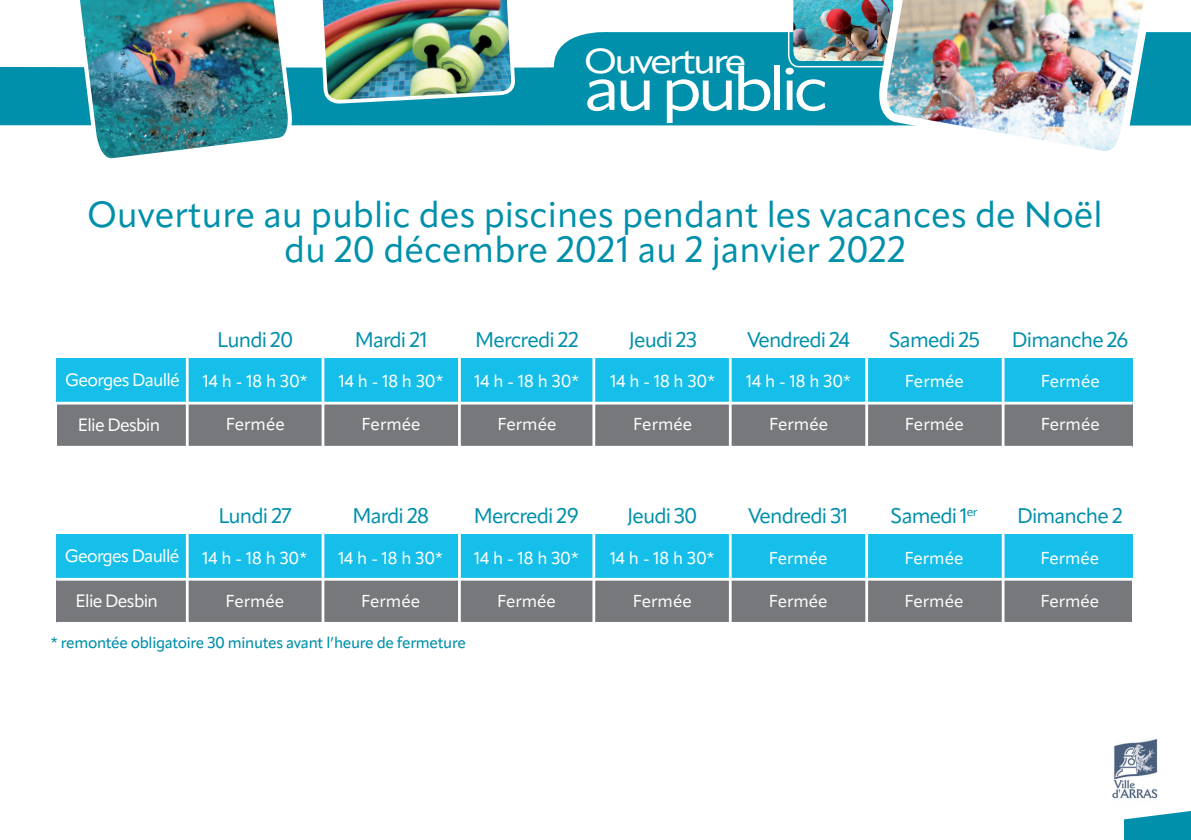
<style>
.page{position:relative;width:1191px;height:840px;background:#fff}
.page>*{position:absolute;margin:0;border:0;box-sizing:border-box;transform-origin:0 0}
.t1{font:60px "Apparat";letter-spacing:-.08em;color:#fff;scale:1.18 1}
.t2{font:35.8px "Apparat";color:#0090ab}
.t3{font:34px "Apparat";letter-spacing:-.08em;color:#fff;scale:1.18 1}
.t4{font:20.8px "Apparat";letter-spacing:-.04em;color:#0090ab}
.t5{font:17.6px "Apparat";letter-spacing:-.04em;color:#fff}
.t6{font:17px "Apparat";color:#fff}
.t7{font:500 15.4px "Apparat";letter-spacing:-.02em;color:#0090ab}
</style>
<div class="page">
<svg style="left:0;top:32px;width:1191px;height:93px;background:#1b9bb3"></svg>
<img style="left:64px;top:0;width:230px;height:159px">
<img style="left:317px;top:0;width:200px;height:106px">
<svg style="left:787px;top:32px;width:91px;height:36px"></svg>
<img style="left:793px;top:0;width:85px;height:61px">
<img style="left:878px;top:0;width:293px;height:151px">
<div style="left:1124px;top:765px;width:67px;height:74px;background:#0090ab"></div>
<svg style="left:1124px;top:765px;width:67px;height:55px;background:#ddf0f3"></svg>
<img style="left:1112px;top:738px;width:48px;height:62px">
<div style="left:57px;top:403px;width:1075px;height:43px;background:#76787b"></div>
<div style="left:56px;top:579px;width:1076px;height:43px;background:#76787b"></div>
<div style="left:57px;top:357px;width:1076px;height:44px;background:#15bfe9"></div>
<div style="left:56px;top:533px;width:1076px;height:44px;background:#15bfe9"></div>
<hr style="left:57px;top:401px;width:1075px;height:3px;background:#fff">
<hr style="left:56px;top:577px;width:1076px;height:3px;background:#fff">
<hr style="left:57px;top:445px;width:1075px;height:3px;background:#fff">
<hr style="left:56px;top:621px;width:1076px;height:3px;background:#fff">
<hr style="left:186px;top:280px;width:3px;height:210px;background:#fff">
<hr style="left:186px;top:477px;width:3px;height:210px;background:#fff">
<hr style="left:322px;top:280px;width:2px;height:210px;background:#fff">
<hr style="left:322px;top:477px;width:2px;height:210px;background:#fff">
<hr style="left:458px;top:280px;width:3px;height:216px;background:#fff">
<hr style="left:458px;top:477px;width:3px;height:216px;background:#fff">
<hr style="left:592px;top:280px;width:3px;height:212px;background:#fff">
<hr style="left:592px;top:477px;width:3px;height:212px;background:#fff">
<hr style="left:729px;top:280px;width:2px;height:214px;background:#fff">
<hr style="left:729px;top:477px;width:2px;height:214px;background:#fff">
<hr style="left:865px;top:280px;width:3px;height:216px;background:#fff">
<hr style="left:865px;top:477px;width:3px;height:216px;background:#fff">
<hr style="left:1001px;top:280px;width:3px;height:218px;background:#fff">
<hr style="left:1001px;top:477px;width:3px;height:219px;background:#fff">
<p class="t3" style="left:584px;top:41px;width:139px">Ouverture</p>
<p class="t1" style="left:584px;top:53px;width:209px">au public</p>
<p class="t2" style="left:87px;top:192px;width:1017px">Ouverture au public des piscines pendant les vacances de Noël</p>
<p class="t2" style="left:284px;top:227px;width:623px">du 20 décembre 2021 au 2 janvier 2022</p>
<p class="t4" style="left:217px;top:327px;width:78px">Lundi 20</p>
<p class="t4" style="left:355px;top:327px;width:74px">Mardi 21</p>
<p class="t4" style="left:475px;top:327px;width:105px">Mercredi 22</p>
<p class="t4" style="left:629px;top:327px;width:69px">Jeudi 23</p>
<p class="t4" style="left:747px;top:327px;width:104px">Vendredi 24</p>
<p class="t4" style="left:889px;top:327px;width:93px">Samedi 25</p>
<p class="t4" style="left:1012px;top:327px;width:118px">Dimanche 26</p>
<p class="t5" style="left:65px;top:369px;width:116px">Georges Daullé</p>
<p class="t6" style="left:203px;top:371px;width:106px">14 h - 18 h 30*</p>
<p class="t6" style="left:339px;top:371px;width:106px">14 h - 18 h 30*</p>
<p class="t6" style="left:474px;top:371px;width:106px">14 h - 18 h 30*</p>
<p class="t6" style="left:610px;top:371px;width:106px">14 h - 18 h 30*</p>
<p class="t6" style="left:746px;top:371px;width:106px">14 h - 18 h 30*</p>
<p class="t6" style="left:905px;top:371px;width:60px">Fermée</p>
<p class="t6" style="left:1040px;top:371px;width:60px">Fermée</p>
<p class="t5" style="left:78px;top:414px;width:84px">Elie Desbin</p>
<p class="t6" style="left:226px;top:414px;width:60px">Fermée</p>
<p class="t6" style="left:362px;top:414px;width:60px">Fermée</p>
<p class="t6" style="left:497px;top:414px;width:60px">Fermée</p>
<p class="t6" style="left:633px;top:414px;width:60px">Fermée</p>
<p class="t6" style="left:769px;top:414px;width:60px">Fermée</p>
<p class="t6" style="left:905px;top:414px;width:60px">Fermée</p>
<p class="t6" style="left:1040px;top:414px;width:60px">Fermée</p>
<p class="t4" style="left:218px;top:503px;width:74px">Lundi 27</p>
<p class="t4" style="left:352px;top:503px;width:78px">Mardi 28</p>
<p class="t4" style="left:474px;top:503px;width:107px">Mercredi 29</p>
<p class="t4" style="left:627px;top:503px;width:72px">Jeudi 30</p>
<p class="t4" style="left:748px;top:503px;width:101px">Vendredi 31</p>
<p class="t4" style="left:890px;top:503px;width:88px">Samedi 1<sup>er</sup></p>
<p class="t4" style="left:1017px;top:503px;width:107px">Dimanche 2</p>
<p class="t5" style="left:65px;top:545px;width:116px">Georges Daullé</p>
<p class="t6" style="left:202px;top:547px;width:106px">14 h - 18 h 30*</p>
<p class="t6" style="left:338px;top:547px;width:106px">14 h - 18 h 30*</p>
<p class="t6" style="left:474px;top:547px;width:106px">14 h - 18 h 30*</p>
<p class="t6" style="left:610px;top:547px;width:106px">14 h - 18 h 30*</p>
<p class="t6" style="left:768px;top:547px;width:60px">Fermée</p>
<p class="t6" style="left:904px;top:547px;width:60px">Fermée</p>
<p class="t6" style="left:1040px;top:547px;width:60px">Fermée</p>
<p class="t5" style="left:76px;top:590px;width:84px">Elie Desbin</p>
<p class="t6" style="left:225px;top:590px;width:60px">Fermée</p>
<p class="t6" style="left:361px;top:590px;width:60px">Fermée</p>
<p class="t6" style="left:497px;top:590px;width:60px">Fermée</p>
<p class="t6" style="left:633px;top:590px;width:60px">Fermée</p>
<p class="t6" style="left:768px;top:590px;width:60px">Fermée</p>
<p class="t6" style="left:904px;top:590px;width:60px">Fermée</p>
<p class="t6" style="left:1040px;top:590px;width:60px">Fermée</p>
<p class="t7" style="left:51px;top:633px;width:416px">* remontée obligatoire 30 minutes avant l’heure de fermeture</p>
</div>
